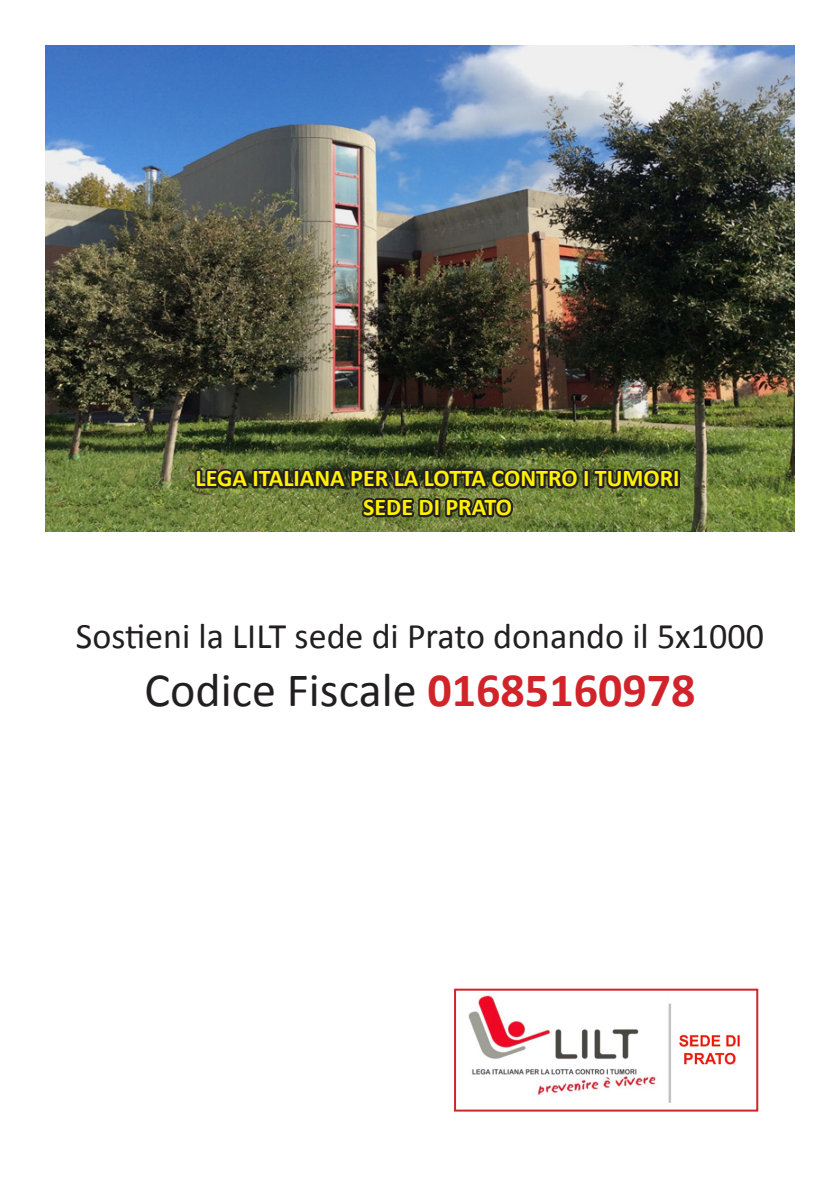
<style>
.page{position:relative;width:840px;height:1191px;background:#fff}
.page>*{position:absolute;margin:0;border:0;box-sizing:border-box;transform-origin:0 0}
.t1{font:48px "Calibri";color:#231f20}
.t2{font:36px "Calibri";color:#231f20}
.t3{font:700 24px/28.8px "Calibri";color:#fff101;text-align:center}
.s1{font-weight:700;color:#d1232a}
</style>
<div class="page">
<img style="left:468px;top:995px;width:272px;height:108px">
<div style="left:454px;top:988px;width:303px;height:123px;border:2px solid #d1232a"></div>
<img style="left:45px;top:45px;width:749px;height:487px">
<svg style="left:192px;top:448px;width:490px;height:73px;background:#515c30"></svg>
<p class="t3" style="left:195px;top:464px;width:485px">LEGA ITALIANA PER LA LOTTA CONTRO I TUMORI<br>SEDE DI PRATO</p>
<p class="t2" style="left:76px;top:613px;width:689px">Sostieni la LILT sede di Prato donando il 5x1000</p>
<p class="t1" style="left:144px;top:659px;width:552px">Codice Fiscale <span class="s1">01685160978</span></p>
</div>
